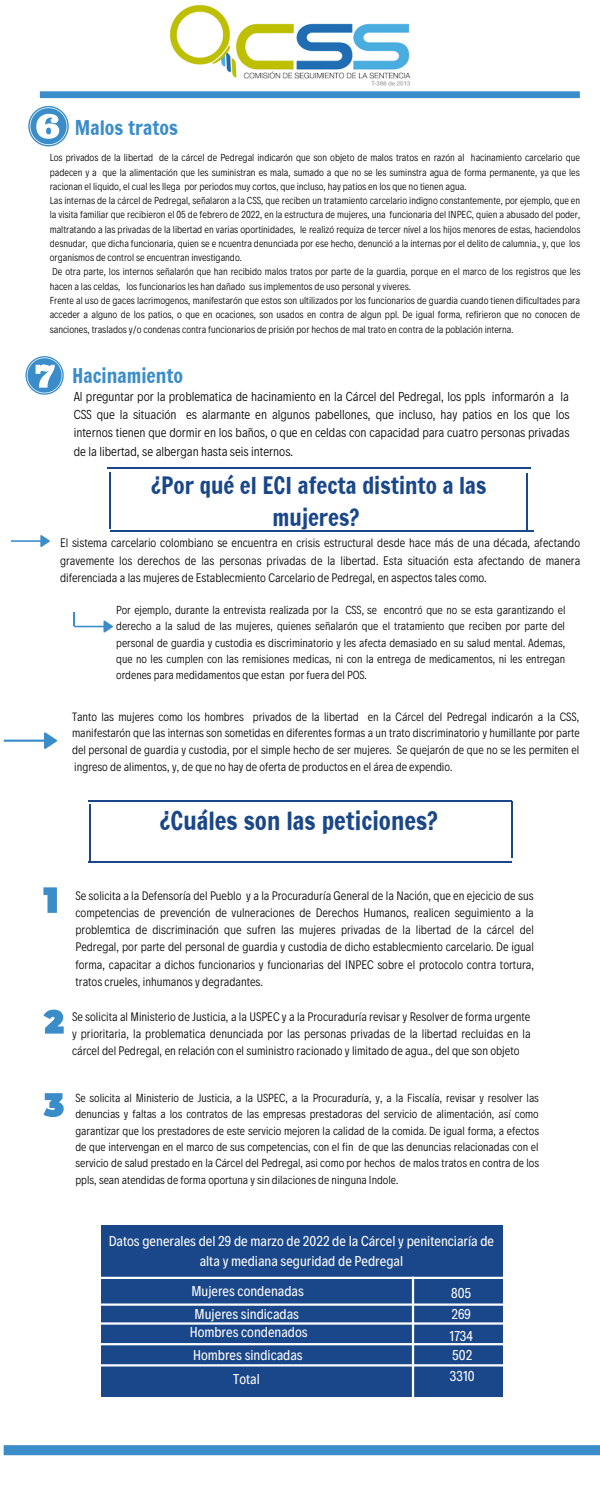
<style>
.page{position:relative;width:600px;height:1500px;background:#fff}
.page>*{position:absolute;margin:0;border:0;box-sizing:border-box;transform-origin:0 0}
.t1{font:24.8px "Francois One";color:#1a4789}
.t2{font:23px/32.1px "Francois One";color:#1a4789;text-align:center}
.t3{font:19.8px "Francois One";color:#3b8dca}
.t4{font:19.7px "Francois One";color:#3b8dca}
.t5{font:14.5px/22.6px "Decalotype";color:#fff}
.t6{font:300 13.1px/18.2px "Decalotype";color:#000;text-align:justify}
.t7{font:300 12.5px/17.2px "Decalotype";color:#000;text-align:justify}
.t8{font:300 12.2px/16.8px "Decalotype";color:#000;text-align:justify}
.t9{font:300 11.9px/16.4px "Decalotype";color:#000;text-align:justify}
.t10{font:300 11.8px/16.2px "Decalotype";color:#000;text-align:justify}
.t11{font:300 10.3px/14.3px "Decalotype";color:#000}
</style>
<div class="page">
<svg style="left:40px;top:91px;width:540px;height:7px;background:#4392cc"></svg>
<img style="left:169px;top:4px;width:242px;height:82px">
<svg style="left:28px;top:106px;width:41px;height:40px"></svg>
<svg style="left:25px;top:356px;width:39px;height:39px"></svg>
<hr style="left:109px;top:472px;width:2px;height:57px;background:#1a4789">
<hr style="left:107px;top:467px;width:424px;height:2px;background:#1a4789">
<hr style="left:110px;top:531px;width:424px;height:1px;background:#1a4789">
<hr style="left:526px;top:473px;width:2px;height:57px;background:#1a4789">
<svg style="left:73px;top:612px;width:40px;height:21px"></svg>
<svg style="left:11px;top:535px;width:39px;height:12px"></svg>
<svg style="left:4px;top:732px;width:53px;height:17px"></svg>
<hr style="left:89px;top:804px;width:2px;height:57px;background:#1a4789">
<hr style="left:89px;top:800px;width:423px;height:2px;background:#1a4789">
<hr style="left:88px;top:861px;width:424px;height:2px;background:#1a4789">
<hr style="left:511px;top:801px;width:1px;height:57px;background:#1a4789">
<svg style="left:43px;top:1010px;width:21px;height:24px"></svg>
<svg style="left:43px;top:1093px;width:21px;height:24px"></svg>
<svg style="left:43px;top:887px;width:14px;height:26px"></svg>
<svg style="left:4px;top:1445px;width:596px;height:10px;background:#3e8eca"></svg>
<div style="left:101px;top:1225px;width:401px;height:172px;background:#1a4789"></div>
<hr style="left:93px;top:1277px;width:451px;height:2px;background:#fff">
<hr style="left:92px;top:1303px;width:451px;height:3px;background:#fff">
<hr style="left:92px;top:1322px;width:452px;height:3px;background:#fff">
<hr style="left:79px;top:1343px;width:452px;height:2px;background:#fff">
<hr style="left:79px;top:1364px;width:452px;height:3px;background:#fff">
<hr style="left:412px;top:1277px;width:2px;height:141px;background:#fff">
<h3 class="t4" style="left:75px;top:113px;width:105px">Malos tratos</h3>
<p class="t11" style="left:50px;top:150px;width:532px">Los privados de la libertad de la cárcel de Pedregal indicarón que son objeto de malos tratos en razón al hacinamiento carcelario que padecen y a que la alimentación que les suministran es mala, sumado a que no se les suminstra agua de forma permanente, ya que les racionan el liquido, el cual les llega por periodos muy cortos, que incluso, hay patios en los que no tienen agua.<br>Las internas de la cárcel de Pedregal, señalaron a la CSS, que reciben un tratamiento carcelario indigno constantemente, por ejemplo, que en la visita familiar que recibieron el 05 de febrero de 2022, en la estructura de mujeres, una funcionaria del INPEC, quien a abusado del poder, maltratando a las privadas de la libertad en varias oportinidades, le realizó requiza de tercer nivel a los hijos menores de estas, haciendolos desnudar, que dicha funcionaria, quien se e ncuentra denunciada por ese hecho, denunció a la internas por el delito de calumnia., y, que los organismos de control se encuentran investigando.<br>De otra parte, los internos señalarón que han recibido malos tratos por parte de la guardia, porque en el marco de los registros que les hacen a las celdas, los funcionarios les han dañado sus implementos de uso personal y viveres.<br>Frente al uso de gaces lacrimogenos, manifestarón que estos son ultilizados por los funcionarios de guardia cuando tienen dificultades para acceder a alguno de los patios, o que en ocaciones, son usados en contra de algun ppl. De igual forma, refirieron que no conocen de sanciones, traslados y/o condenas contra funcionarios de prisión por hechos de mal trato en contra de la población interna.</p>
<h3 class="t3" style="left:72px;top:361px;width:113px">Hacinamiento</h3>
<p class="t6" style="left:74px;top:387px;width:497px">Al preguntar por la problematica de hacinamiento en la Cárcel del Pedregal, los ppls informarón a la CSS que la situación es alarmante en algunos pabellones, que incluso, hay patios en los que los internos tienen que dormir en los baños, o que en celdas con capacidad para cuatro personas privadas de la libertad, se albergan hasta seis internos.</p>
<h2 class="t2" style="left:151px;top:469px;width:337px">¿Por qué el ECI afecta distinto a las mujeres?</h2>
<p class="t7" style="left:60px;top:534px;width:522px">El sistema carcelario colombiano se encuentra en crisis estructural desde hace más de una década, afectando gravemente los derechos de las personas privadas de la libertad. Esta situación esta afectando de manera diferenciada a las mujeres de Establecmiento Carcelario de Pedregal, en aspectos tales como.</p>
<p class="t10" style="left:116px;top:601px;width:451px">Por ejemplo, durante la entrevista realizada por la CSS, se encontró que no se esta garantizando el derecho a la salud de las mujeres, quienes señalarón que el tratamiento que reciben por parte del personal de guardia y custodia es discriminatorio y les afecta demasiado en su salud mental. Ademas, que no les cumplen con las remisiones medicas, ni con la entrega de medicamentos, ni les entregan ordenes para medidamentos que estan por fuera del POS.</p>
<p class="t8" style="left:72px;top:707px;width:509px">Tanto las mujeres como los hombres privados de la libertad en la Cárcel del Pedregal indicarón a la CSS, manifestarón que las internas son sometidas en diferentes formas a un trato discriminatorio y humillante por parte del personal de guardia y custodia, por el simple hecho de ser mujeres. Se quejarón de que no se les permiten el ingreso de alimentos, y, de que no hay de oferta de productos en el área de expendio.</p>
<h1 class="t1" style="left:160px;top:803px;width:280px">¿Cuáles son las peticiones?</h1>
<p class="t7" style="left:75px;top:886px;width:460px">Se solicita a la Defensoría del Pueblo y a la Procuraduría General de la Nación, que en ejecicio de sus competencias de prevención de vulneraciones de Derechos Humanos, realicen seguimiento a la problemtica de discriminación que sufren las mujeres privadas de la libertad de la cárcel del Pedregal, por parte del personal de guardia y custodia de dicho establecmiento carcelario. De igual forma, capacitar a dichos funcionarios y funcionarias del INPEC sobre el protocolo contra tortura, tratos crueles, inhumanos y degradantes.</p>
<p class="t7" style="left:72px;top:1007px;width:460px">Se solicita al Ministerio de Justicia, a la USPEC y a la Procuraduría revisar y Resolver de forma urgente y prioritaria, la problematica denunciada por las personas privadas de la libertad recluidas en la cárcel del Pedregal, en relación con el suministro racionado y limitado de agua., del que son objeto</p>
<p class="t9" style="left:75px;top:1089px;width:465px">Se solicita al Ministerio de Justicia, a la USPEC, a la Procuraduría, y, a la Fiscalía, revisar y resolver las denuncias y faltas a los contratos de las empresas prestadoras del servicio de alimentación, así como garantizar que los prestadores de este servicio mejoren la calidad de la comida. De igual forma, a efectos de que intervengan en el marco de sus competencias, con el fin de que las denuncias relacionadas con el servicio de salud prestado en la Cárcel del Pedregal, asi como por hechos de malos tratos en contra de los ppls, sean atendidas de forma oportuna y sin dilaciones de ninguna Indole.</p>
<h3 class="t5" style="left:109px;top:1229px;width:387px;line-height:20.2px;text-align:center">Datos generales del 29 de marzo de 2022 de la Cárcel y penitenciaría de alta y mediana seguridad de Pedregal</h3>
<h3 class="t5" style="left:191px;top:1279px;width:114px">Mujeres condenadas<br>Mujeres sindicadas</h3>
<h3 class="t5" style="left:451px;top:1282px;width:22px;line-height:20.7px">805<br>269</h3>
<h3 class="t5" style="left:449px;top:1324px;width:25px">1734</h3>
<h3 class="t5" style="left:190px;top:1320px;width:119px">Hombres condenados<br>Hombres sindicadas</h3>
<h3 class="t5" style="left:233px;top:1367px;width:28px">Total</h3>
<h3 class="t5" style="left:450px;top:1343px;width:26px;line-height:21.2px">502<br>3310</h3>
</div>
